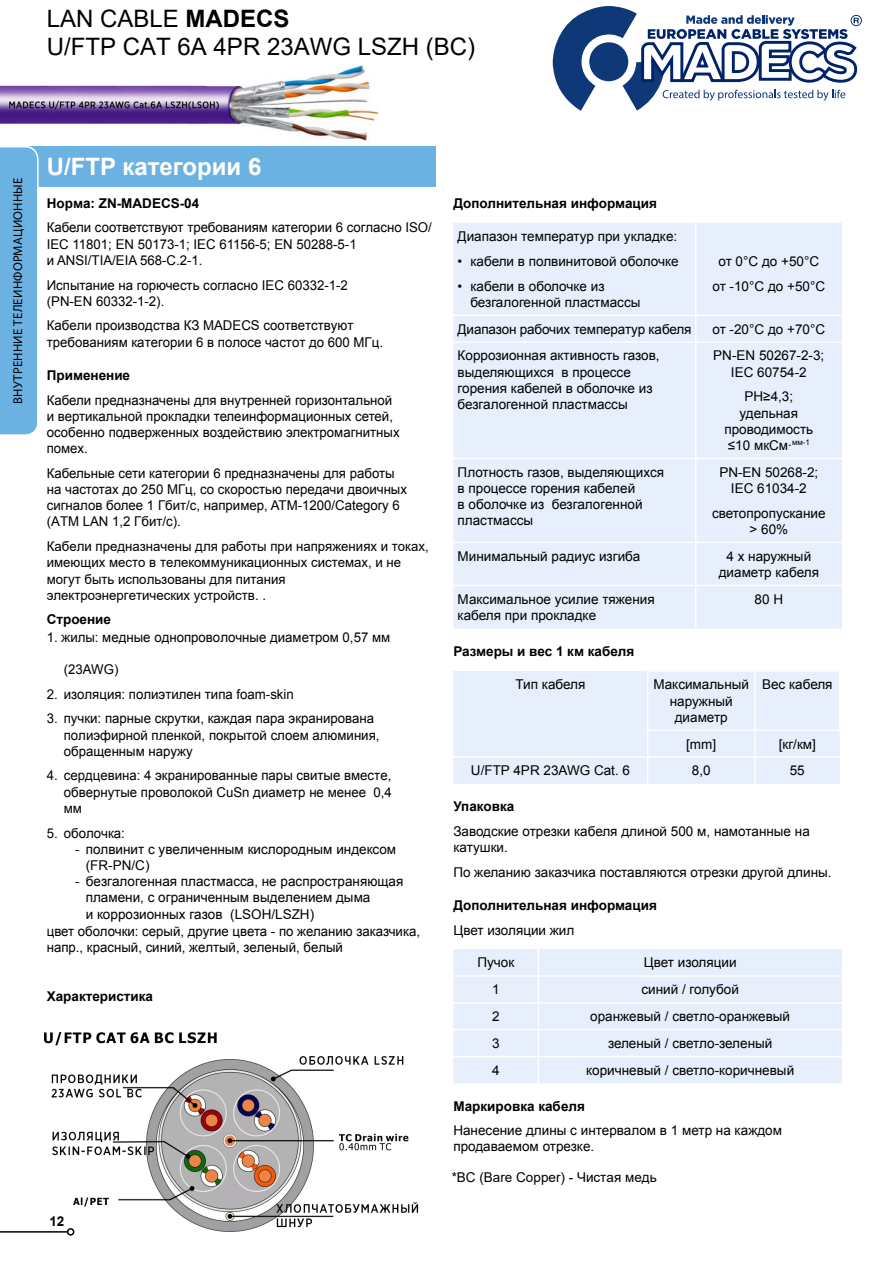
<style>
.page{position:relative;width:893px;height:1263px;background:#fff}
.page>*{position:absolute;margin:0;border:0;box-sizing:border-box;transform-origin:0 0}
.t1{font:24px/28.8px "Arial";color:#000}
.t2{font:700 24px "Arial";color:#fff}
.t3{font:13.5px/16.2px "Arial";color:#000}
.t4{font:700 13.5px "Arial";color:#000}
.t5{font:13.5px "Arial";color:#000}
.t6{font:12.75px "Myriad Pro";letter-spacing:.02em;color:#000}
.s1{font-weight:700}
.s2{color:#fff}
.s3{font-style:inherit}
</style>
<div class="page">
<img style="left:1px;top:65px;width:393px;height:82px">
<hr style="left:0;top:1231px;width:68px;height:1px;background:#000">
<div style="left:67px;top:1228px;width:7px;height:7px;border:2px solid #000;border-radius:50%"></div>
<div style="left:0;top:147px;width:435px;height:40px;background:#6bb1e2"></div>
<div style="left:0;top:146px;width:39px;height:289px;background:#6bb1e2"></div>
<div style="left:453px;top:223px;width:389px;height:405px;background:#e6effb"></div>
<hr style="left:695px;top:223px;width:1px;height:91px;background:#fff">
<hr style="left:453px;top:314px;width:243px;height:2px;background:#fff">
<hr style="left:696px;top:314px;width:146px;height:2px;background:#fff">
<svg style="left:695px;top:316px;width:1px;height:25px"></svg>
<hr style="left:453px;top:341px;width:243px;height:2px;background:#fff">
<hr style="left:696px;top:341px;width:146px;height:2px;background:#fff">
<hr style="left:695px;top:343px;width:1px;height:115px;background:#fff">
<hr style="left:453px;top:458px;width:243px;height:1px;background:#fff">
<hr style="left:696px;top:458px;width:146px;height:1px;background:#fff">
<hr style="left:695px;top:459px;width:1px;height:83px;background:#fff">
<hr style="left:453px;top:542px;width:243px;height:1px;background:#fff">
<hr style="left:696px;top:542px;width:146px;height:1px;background:#fff">
<hr style="left:695px;top:543px;width:1px;height:42px;background:#fff">
<hr style="left:453px;top:585px;width:243px;height:1px;background:#fff">
<hr style="left:696px;top:585px;width:146px;height:1px;background:#fff">
<hr style="left:695px;top:586px;width:1px;height:42px;background:#fff">
<div style="left:453px;top:671px;width:387px;height:113px;background:#e6effb"></div>
<hr style="left:648px;top:756px;width:107px;height:2px;background:#fff">
<div style="left:453px;top:949px;width:389px;height:134px;background:#e6effb"></div>
<hr style="left:453px;top:975px;width:85px;height:2px;background:#fff">
<hr style="left:538px;top:975px;width:304px;height:2px;background:#fff">
<hr style="left:453px;top:1002px;width:85px;height:1px;background:#fff">
<hr style="left:538px;top:1002px;width:304px;height:1px;background:#fff">
<hr style="left:453px;top:1029px;width:85px;height:1px;background:#fff">
<hr style="left:538px;top:1029px;width:304px;height:1px;background:#fff">
<hr style="left:453px;top:1056px;width:85px;height:1px;background:#fff">
<hr style="left:538px;top:1056px;width:304px;height:1px;background:#fff">
<svg style="left:538px;top:949px;width:1px;height:134px"></svg>
<svg style="left:553px;top:6px;width:309px;height:105px"></svg>
<img style="left:45px;top:1032px;width:374px;height:199px">
<h1 class="t1" style="left:47px;top:4px;width:438px">LAN CABLE <span class="s1">MADECS<br></span>U/FTP CAT 6A 4PR 23AWG LSZH (BC)<span class="s2">)</span></h1>
<p class="t6" style="left:10px;top:404px;width:228px;rotate:-90deg">ВНУТРЕННИЕ ТЕЛЕИНФОРМАЦИОННЫЕ</p>
<h1 class="t2" style="left:47px;top:150px;width:216px">U/FTP категории 6</h1>
<p class="t4" style="left:47px;top:194px;width:154px">Норма: ZN-MADECS-04</p>
<p class="t3" style="left:47px;top:220px;width:387px">Кабели соответствуют требованиям категории 6 согласно ISO/<br>IEC 11801; EN 50173-1; IEC 61156-5; EN 50288-5-1<br>и ANSI/TIA/EIA 568-C.2-1.</p>
<p class="t3" style="left:47px;top:277px;width:303px">Испытание на горючесть согласно IEC 60332-1-2 (PN-EN 60332-1-2).</p>
<p class="t3" style="left:47px;top:318px;width:338px">Кабели производства КЗ MADECS соответствуют требованиям категории 6 в полосе частот до 600 МГц.</p>
<p class="t4" style="left:47px;top:366px;width:85px">Применение</p>
<p class="t3" style="left:47px;top:392px;width:354px">Кабели предназначены для внутренней горизонтальной и вертикальной прокладки телеинформационных сетей, особенно подверженных воздействию электромагнитных помех.</p>
<p class="t3" style="left:47px;top:465px;width:362px">Кабельные сети категории 6 предназначены для работы на частотах до 250 МГц, со скоростью передачи двоичных сигналов более 1 Гбит/с, например, ATM-1200/Category 6 (ATM LAN 1,2 Гбит/с).</p>
<p class="t3" style="left:47px;top:538px;width:383px">Кабели предназначены для работы при напряжениях и токах, имеющих место в телекоммуникационных системах, и не могут быть использованы для питания электроэнергетических устройств. <span class="s3">.</span></p>
<p class="t4" style="left:47px;top:610px;width:66px">Строение</p>
<p class="t3" style="left:47px;top:629px;width:345px">1. жилы: медные однопроволочные диаметром 0,57 мм</p>
<p class="t3" style="left:64px;top:661px;width:56px">(23AWG)</p>
<p class="t3" style="left:47px;top:686px;width:249px"><span class="s3">2.</span> изоляция: полиэтилен типа foam-skin</p>
<p class="t3" style="left:64px;top:711px;width:317px;text-indent:-17px"><span class="s3">3.</span> пучки: парные скрутки, каждая пара экранирована полиэфирной пленкой, покрытой слоем алюминия, обращенным наружу</p>
<p class="t3" style="left:64px;top:768px;width:330px;text-align:justify;text-indent:-17px"><span class="s3">4.</span> сердцевина: 4 экранированные пары свитые вместе, обвернутые проволокой CuSn диаметр не менее 0,4 мм</p>
<p class="t3" style="left:47px;top:825px;width:80px"><span class="s3">5.</span> оболочка:</p>
<p class="t3" style="left:86px;top:841px;width:312px;text-indent:-11px">- полвинит с увеличенным кислородным индексом (FR-PN/C)</p>
<p class="t3" style="left:86px;top:873px;width:319px;text-indent:-11px">- безгалогенная пластмасса, не распространяющая пламени, с ограниченным выделением дыма<br>и коррозионных газов <span class="s3">(LSOH/LSZH)</span></p>
<p class="t3" style="left:47px;top:923px;width:375px">цвет оболочки: серый, другие цвета - по желанию заказчика, напр., красный, синий, желтый, зеленый, белый</p>
<p class="t4" style="left:47px;top:987px;width:108px">Характеристика</p>
<p class="t4" style="left:49px;top:1212px;width:17px">12</p>
<p class="t4" style="left:453px;top:195px;width:205px">Дополнительная информация</p>
<p class="t3" style="left:458px;top:228px;width:221px">Диапазон температур при укладке:</p>
<p class="t3" style="left:458px;top:253px;width:222px">• кабели в полвинитовой оболочке</p>
<p class="t3" style="left:470px;top:278px;width:172px;text-indent:-13px">• кабели в оболочке из безгалогенной пластмассы</p>
<p class="t3" style="left:712px;top:249px;width:114px;line-height:24.8px;text-align:center">от 0°C до +50°C от -10°C до +50°C</p>
<p class="t3" style="left:458px;top:321px;width:235px">Диапазон рабочих температур кабеля</p>
<p class="t3" style="left:712px;top:321px;width:114px">от -20°C до +70°C</p>
<p class="t3" style="left:458px;top:348px;width:204px">Коррозионная активность газов, выделяющихся в процессе горения кабелей в оболочке из безгалогенной пластмассы</p>
<p class="t3" style="left:713px;top:348px;width:113px;text-align:center">PN-EN 50267-2-3;<br>IEC 60754-2</p>
<p class="t3" style="left:724px;top:389px;width:90px;text-align:center">PH≥4,3; удельная проводимость ≤10 мкСм∙<sup>мм-1</sup></p>
<p class="t3" style="left:458px;top:464px;width:208px">Плотность газов, выделяющихся в процессе горения кабелей<br>в оболочке из безгалогенной пластмассы</p>
<p class="t3" style="left:719px;top:464px;width:101px;text-align:center">PN-EN 50268-2;<br>IEC 61034-2</p>
<p class="t3" style="left:712px;top:505px;width:115px;text-align:center">светопропускание &gt; 60%</p>
<p class="t3" style="left:458px;top:548px;width:184px">Минимальный радиус изгиба</p>
<p class="t3" style="left:719px;top:548px;width:102px;text-align:center">4 x наружный диаметр кабеля</p>
<p class="t3" style="left:458px;top:591px;width:199px">Максимальное усилие тяжения кабеля при прокладке</p>
<p class="t3" style="left:755px;top:591px;width:30px">80 Н</p>
<p class="t4" style="left:453px;top:642px;width:182px">Размеры и вес 1 км кабеля</p>
<p class="t3" style="left:516px;top:677px;width:71px">Тип кабеля</p>
<p class="t3" style="left:653px;top:677px;width:97px;text-align:center">Максимальный наружный диаметр</p>
<p class="t3" style="left:762px;top:677px;width:72px">Вес кабеля</p>
<p class="t3" style="left:686px;top:736px;width:31px">[mm]</p>
<p class="t3" style="left:779px;top:736px;width:39px">[кг/км]</p>
<p class="t3" style="left:471px;top:763px;width:161px">U/FTP 4PR 23AWG Cat. 6</p>
<p class="t3" style="left:692px;top:763px;width:20px">8,0</p>
<p class="t3" style="left:790px;top:763px;width:17px">55</p>
<p class="t4" style="left:453px;top:797px;width:62px">Упаковка</p>
<p class="t3" style="left:453px;top:823px;width:358px">Заводские отрезки кабеля длиной 500 м, намотанные на катушки.</p>
<p class="t3" style="left:453px;top:864px;width:380px">По желанию заказчика поставляются отрезки другой длины.</p>
<p class="t4" style="left:453px;top:896px;width:205px">Дополнительная информация</p>
<p class="t3" style="left:453px;top:922px;width:123px">Цвет изоляции жил</p>
<p class="t3" style="left:477px;top:955px;width:38px">Пучок</p>
<p class="t3" style="left:644px;top:955px;width:94px">Цвет изоляции</p>
<p class="t3" style="left:492px;top:982px;width:9px">1</p>
<p class="t3" style="left:641px;top:982px;width:99px">синий / голубой</p>
<p class="t3" style="left:492px;top:1008px;width:9px">2</p>
<p class="t3" style="left:590px;top:1008px;width:201px">оранжевый / светло-оранжевый</p>
<p class="t3" style="left:492px;top:1035px;width:9px">3</p>
<p class="t3" style="left:608px;top:1035px;width:166px">зеленый / светло-зеленый</p>
<p class="t3" style="left:492px;top:1062px;width:9px">4</p>
<p class="t3" style="left:586px;top:1062px;width:210px">коричневый / светло-коричневый</p>
<p class="t4" style="left:453px;top:1097px;width:133px">Маркировка кабеля</p>
<p class="t3" style="left:453px;top:1122px;width:330px">Нанесение длины с интервалом в 1 метр на каждом продаваемом отрезке.</p>
<p class="t5" style="left:452px;top:1168px;width:207px">*BC (Bare Copper) - Чистая медь</p>
</div>
